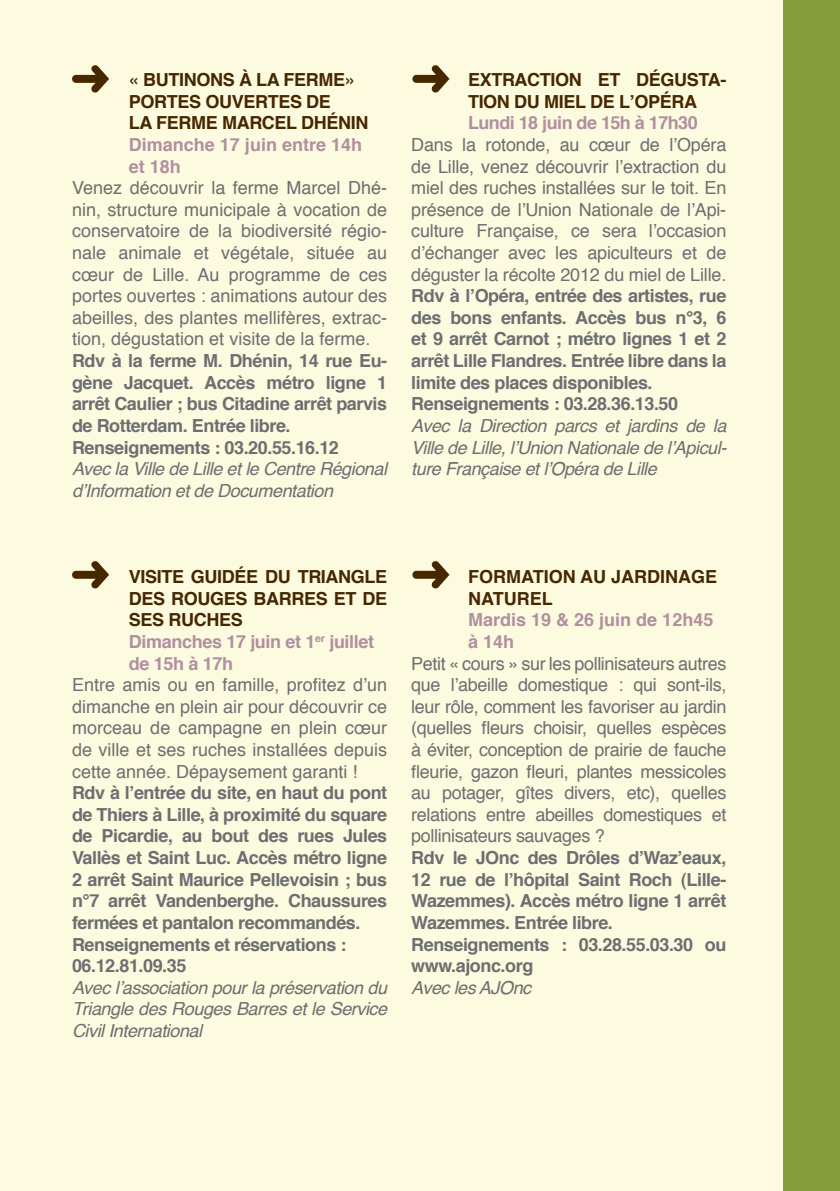
<style>
.page{position:relative;width:840px;height:1191px;background:#fff}
.page>*{position:absolute;margin:0;border:0;box-sizing:border-box;transform-origin:0 0}
.t1{font:18px/21.6px "Helvetica";letter-spacing:-.005em;color:#6d6e71;text-align:justify}
.t2{font:700 18px/21.6px "Helvetica";letter-spacing:-.025em;color:#6d6e71}
.t3{font:italic 18px/21.6px "Helvetica";letter-spacing:-.025em;color:#6d6e71;text-align:justify}
.t4{font:700 18px "Helvetica";letter-spacing:-.02em;color:#462700}
.t5{font:700 18px/21.6px "Helvetica";letter-spacing:-.02em;color:#b18fa0}
.t6{font:700 18px/21.6px "Helvetica";color:#b18fa0}
.s1{color:#462700}
</style>
<div class="page">
<div style="left:0;top:0;width:839px;height:1191px;background:#fdfbdf"></div>
<div style="left:782px;top:0;width:57px;height:1191px;background:#869d3b"></div>
<svg style="left:72px;top:65px;width:37px;height:28px"></svg>
<svg style="left:72px;top:561px;width:37px;height:27px"></svg>
<svg style="left:412px;top:65px;width:37px;height:28px"></svg>
<svg style="left:412px;top:561px;width:37px;height:27px"></svg>
<p class="t4" style="left:129px;top:64px;width:39px">« Butinons</p>
<p class="t4" style="left:239px;top:64px;width:57px">à la fer</p>
<p class="t4" style="left:318px;top:64px;width:38px">me»</p>
<p class="t4" style="left:129px;top:85px;width:25px">Portes</p>
<p class="t4" style="left:205px;top:85px;width:13px">ouvertes</p>
<p class="t4" style="left:306px;top:85px;width:13px">de</p>
<p class="t4" style="left:129px;top:107px;width:40px">la fer</p>
<p class="t4" style="left:191px;top:107px;width:45px">me Marcel</p>
<p class="t4" style="left:301px;top:107px;width:25px">Dhénin</p>
<p class="t6" style="left:129px;top:133px;width:235px">Dimanche 17 juin entre 14h et 18h</p>
<p class="t1" style="left:72px;top:176px;width:316px">Venez découvrir la ferme Marcel Dhé&shy;nin, structure municipale à vocation de conservatoire de la biodiversité régio&shy;nale animale et végétale, située au cœur de Lille. Au programme de ces portes ouvertes : animations autour des abeilles, des plantes mellifères, extrac&shy;tion, dégustation et visite de la ferme.</p>
<p class="t2" style="left:72px;top:349px;width:316px">Rdv à la ferme M. Dhénin, 14 rue Eu&shy;gène Jacquet. Accès métro ligne 1 arrêt Caulier ; bus Citadine arrêt parvis de Rotterdam. Entrée libre.<br>Renseignements : 03.20.55.16.12</p>
<p class="t3" style="left:72px;top:458px;width:316px">Avec la Ville de Lille et le Centre Régional d’Information et de Documentation</p>
<p class="t4" style="left:468px;top:64px;width:36px">Extraction</p>
<p class="t4" style="left:597px;top:64px;width:12px">et</p>
<p class="t4" style="left:635px;top:64px;width:13px">dégusta</p>
<p class="t4" style="left:720px;top:64px;width:7px">-</p>
<p class="t4" style="left:467px;top:85px;width:12px">tion</p>
<p class="t4" style="left:514px;top:85px;width:55px">du miel</p>
<p class="t4" style="left:590px;top:85px;width:71px">de l’Opéra</p>
<p class="t5" style="left:467px;top:111px;width:231px">Lundi 18 juin de 15h à 17h30</p>
<p class="t1" style="left:411px;top:133px;width:316px">Dans la rotonde, au cœur de l’Opéra de Lille, venez découvrir l’extraction du miel des ruches installées sur le toit. En présence de l’Union Nationale de l’Api&shy;culture Française, ce sera l’occasion d’échanger avec les apiculteurs et de déguster la récolte 2012 du miel de Lille.</p>
<p class="t2" style="left:411px;top:284px;width:316px">Rdv à l’Opéra, entrée des artistes, rue des bons enfants. Accès bus n°3, 6 et 9 arrêt Carnot ; métro lignes 1 et 2 arrêt Lille Flandres. Entrée libre dans la limite des places disponibles.<br>Renseignements : 03.28.36.13.50</p>
<p class="t3" style="left:411px;top:415px;width:317px">Avec la Direction parcs et jardins de la Ville de Lille, l’Union Nationale de l’Apicul&shy;ture Française et l’Opéra de Lille</p>
<p class="t4" style="left:129px;top:560px;width:21px">Visite</p>
<p class="t4" style="left:191px;top:560px;width:12px">guidée</p>
<p class="t4" style="left:265px;top:560px;width:56px">du Triangle</p>
<p class="t4" style="left:129px;top:582px;width:13px">des</p>
<p class="t4" style="left:171px;top:582px;width:27px">Rouges</p>
<p class="t4" style="left:253px;top:582px;width:26px">Barres</p>
<p class="t4" style="left:334px;top:582px;width:41px">et de</p>
<p class="t4" style="left:129px;top:604px;width:13px">ses</p>
<p class="t5" style="left:129px;top:608px;width:247px;text-indent:40px"><span class="s1">ruches<br></span>Dimanches 17 juin et 1<sup>er</sup> juillet de 15h à 17h</p>
<p class="t1" style="left:72px;top:673px;width:316px">Entre amis ou en famille, profitez d’un dimanche en plein air pour découvrir ce morceau de campagne en plein cœur de ville et ses ruches installées depuis cette année. Dépaysement garanti !</p>
<p class="t2" style="left:72px;top:781px;width:316px">Rdv à l’entrée du site, en haut du pont de Thiers à Lille, à proximité du square de Picardie, au bout des rues Jules Vallès et Saint Luc. Accès métro ligne 2 arrêt Saint Maurice Pellevoisin ; bus n°7 arrêt Vandenberghe. Chaussures fermées et pantalon recommandés.<br>Renseignements et réservations :<br>06.12.81.09.35</p>
<p class="t3" style="left:72px;top:977px;width:316px">Avec l’association pour la préservation du Triangle des Rouges Barres et le Service Civil International</p>
<p class="t4" style="left:467px;top:560px;width:65px">Formation</p>
<p class="t4" style="left:579px;top:560px;width:54px">au jardinage</p>
<p class="t4" style="left:467px;top:582px;width:13px">naturel</p>
<p class="t6" style="left:467px;top:608px;width:247px">Mardis 19 &amp; 26 juin de 12h45 à 14h</p>
<p class="t1" style="left:411px;top:652px;width:316px">Petit « cours » sur les pollinisateurs autres que l’abeille domestique : qui sont-ils, leur rôle, comment les favoriser au jardin (quelles fleurs choisir, quelles espèces à éviter, conception de prairie de fauche fleurie, gazon fleuri, plantes messicoles au potager, gîtes divers, etc), quelles relations entre abeilles domestiques et pollinisateurs sauvages ?</p>
<p class="t2" style="left:411px;top:846px;width:316px">Rdv le JOnc des Drôles d’Waz’eaux,<br>12 rue de l’hôpital Saint Roch (Lille-<br>Wazemmes). Accès métro ligne 1 arrêt<br>Wazemmes. Entrée libre.<br>Renseignements : 03.28.55.03.30 ou www.ajonc.org</p>
<p class="t3" style="left:411px;top:977px;width:121px">Avec les AJOnc</p>
</div>
